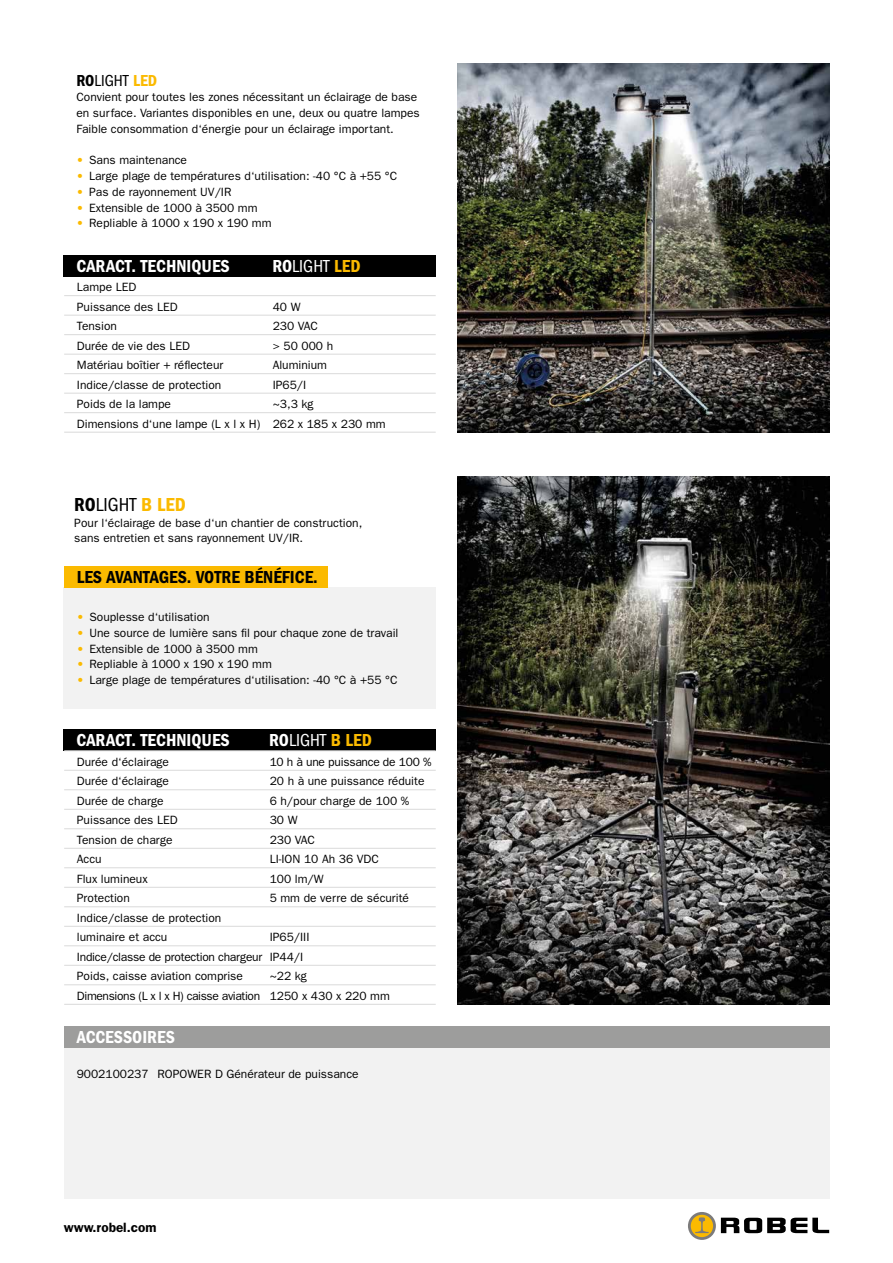
<style>
.page{position:relative;width:893px;height:1263px;background:#fff}
.page>*{position:absolute;margin:0;border:0;box-sizing:border-box;transform-origin:0 0}
.t1{font:condensed 19.5px "Franklin Gothic";color:#000}
.t2{font:600 condensed 18px "Franklin Gothic";color:#fff}
.t3{font:600 condensed 18px "Franklin Gothic";color:#000}
.t4{font:condensed 18px "Franklin Gothic";color:#fff}
.t5{font:condensed 16.5px "Franklin Gothic";color:#000}
.t6{font:600 13.5px "Franklin Gothic";color:#000}
.t7{font:12px/19.5px "Franklin Gothic";color:#000}
.t8{font:12px/19.5px "Franklin Gothic";letter-spacing:-.03em;color:#000}
.t9{font:12px "Franklin Gothic";letter-spacing:-.02em;color:#000}
.s1{font-weight:600}
.s2{font-weight:600;color:#fbba00}
.s3{color:#fbba00}
</style>
<div class="page">
<img style="left:457px;top:476px;width:372px;height:529px">
<img style="left:457px;top:64px;width:372px;height:368px">
<hr style="left:64px;top:276px;width:372px;height:1px;background:#dadada">
<hr style="left:64px;top:295px;width:372px;height:1px;background:#dadada">
<hr style="left:64px;top:315px;width:372px;height:1px;background:#dadada">
<hr style="left:64px;top:334px;width:372px;height:1px;background:#dadada">
<hr style="left:64px;top:354px;width:372px;height:1px;background:#dadada">
<hr style="left:64px;top:373px;width:372px;height:1px;background:#dadada">
<hr style="left:64px;top:393px;width:372px;height:1px;background:#dadada">
<hr style="left:64px;top:412px;width:372px;height:1px;background:#dadada">
<hr style="left:64px;top:432px;width:372px;height:1px;background:#dadada">
<div style="left:64px;top:255px;width:372px;height:21px;background:#000"></div>
<div style="left:64px;top:730px;width:372px;height:21px;background:#000"></div>
<div style="left:64px;top:1040px;width:765px;height:159px;background:#f2f2f2"></div>
<div style="left:64px;top:1027px;width:765px;height:21px;background:#9d9d9c"></div>
<hr style="left:64px;top:750px;width:372px;height:1px;background:#dadada">
<hr style="left:64px;top:770px;width:372px;height:1px;background:#dadada">
<hr style="left:64px;top:789px;width:372px;height:1px;background:#dadada">
<hr style="left:64px;top:809px;width:372px;height:1px;background:#dadada">
<hr style="left:64px;top:828px;width:372px;height:1px;background:#dadada">
<hr style="left:64px;top:848px;width:372px;height:1px;background:#dadada">
<hr style="left:64px;top:867px;width:372px;height:1px;background:#dadada">
<hr style="left:64px;top:887px;width:372px;height:1px;background:#dadada">
<hr style="left:64px;top:906px;width:372px;height:1px;background:#dadada">
<hr style="left:64px;top:926px;width:372px;height:1px;background:#dadada">
<hr style="left:64px;top:945px;width:372px;height:1px;background:#dadada">
<hr style="left:64px;top:965px;width:372px;height:1px;background:#dadada">
<hr style="left:64px;top:984px;width:372px;height:1px;background:#dadada">
<hr style="left:64px;top:1004px;width:372px;height:1px;background:#dadada">
<div style="left:64px;top:588px;width:372px;height:121px;background:#f2f2f2"></div>
<div style="left:64px;top:566px;width:263px;height:22px;background:#fbba00"></div>
<svg style="left:688px;top:1212px;width:28px;height:28px"></svg>
<svg style="left:721px;top:1218px;width:108px;height:15px"></svg>
<svg style="left:691px;top:1215px;width:22px;height:22px"></svg>
<svg style="left:695px;top:1217px;width:14px;height:16px"></svg>
<h3 class="t5" style="left:76px;top:71px;width:82px"><span class="s1">RO</span>LIGHT <span class="s2">LED</span></h3>
<p class="t7" style="left:76px;top:89px;width:345px;line-height:15.8px">Convient pour toutes les zones nécessitant un éclairage de base en surface. Variantes disponibles en une, deux ou quatre lampes<br>Faible consommation d‘énergie pour un éclairage important.</p>
<p class="t7" style="left:76px;top:151px;width:112px"><span class="s3">•</span> Sans maintenance</p>
<p class="t7" style="left:76px;top:166px;width:322px"><span class="s3">•</span> Large plage de températures d‘utilisation: -40 °C à +55 °C</p>
<p class="t7" style="left:76px;top:182px;width:157px"><span class="s3">•</span> Pas de rayonnement UV/IR</p>
<p class="t7" style="left:76px;top:198px;width:183px"><span class="s3">•</span> Extensible de 1000 à 3500 mm</p>
<p class="t7" style="left:76px;top:213px;width:197px"><span class="s3">•</span> Repliable à 1000 x 190 x 190 mm</p>
<h2 class="t4" style="left:272px;top:256px;width:90px"><span class="s1">RO</span>LIGHT <span class="s2">LED</span></h2>
<h2 class="t2" style="left:76px;top:255px;width:155px">CARACT. TECHNIQUES</h2>
<p class="t7" style="left:77px;top:277px;width:102px">Lampe LED<br>Puissance des LED</p>
<p class="t7" style="left:273px;top:297px;width:29px">40 W</p>
<p class="t7" style="left:77px;top:316px;width:42px">Tension</p>
<p class="t7" style="left:273px;top:316px;width:47px">230 VAC</p>
<p class="t7" style="left:77px;top:336px;width:115px">Durée de vie des LED</p>
<p class="t7" style="left:273px;top:336px;width:62px">&gt; 50 000 h</p>
<p class="t7" style="left:77px;top:355px;width:148px">Matériau boîtier + réflecteur</p>
<p class="t7" style="left:273px;top:355px;width:56px">Aluminium</p>
<p class="t7" style="left:77px;top:375px;width:146px">Indice/classe de protection</p>
<p class="t7" style="left:273px;top:375px;width:35px">IP65/I</p>
<p class="t7" style="left:77px;top:394px;width:96px">Poids de la lampe</p>
<p class="t7" style="left:77px;top:394px;width:310px;text-indent:196px">~3,3 kg<br>Dimensions d‘une lampe (L x l x H) 262 x 185 x 230 mm</p>
<h1 class="t1" style="left:74px;top:493px;width:113px"><span class="s1">RO</span>LIGHT <span class="s2">B LED</span></h1>
<p class="t7" style="left:74px;top:515px;width:289px;line-height:15.8px">Pour l‘éclairage de base d‘un chantier de construction, sans entretien et sans rayonnement UV/IR.</p>
<h2 class="t3" style="left:77px;top:566px;width:243px">LES AVANTAGES. VOTRE BÉNÉFICE.</h2>
<p class="t7" style="left:77px;top:607px;width:134px"><span class="s3">•</span> Souplesse d‘utilisation</p>
<p class="t7" style="left:77px;top:623px;width:323px"><span class="s3">•</span> Une source de lumière sans fil pour chaque zone de travail</p>
<p class="t7" style="left:77px;top:639px;width:183px"><span class="s3">•</span> Extensible de 1000 à 3500 mm</p>
<p class="t7" style="left:77px;top:654px;width:197px"><span class="s3">•</span> Repliable à 1000 x 190 x 190 mm</p>
<p class="t7" style="left:77px;top:670px;width:322px"><span class="s3">•</span> Large plage de températures d‘utilisation: -40 °C à +55 °C</p>
<h2 class="t2" style="left:76px;top:730px;width:155px">CARACT. TECHNIQUES</h2>
<h2 class="t4" style="left:269px;top:730px;width:104px"><span class="s1">RO</span>LIGHT <span class="s2">B LED</span></h2>
<p class="t7" style="left:77px;top:752px;width:94px">Durée d‘éclairage</p>
<p class="t9" style="left:270px;top:755px;width:163px">10 h à une puissance de 100 %</p>
<p class="t7" style="left:77px;top:771px;width:94px">Durée d‘éclairage</p>
<p class="t7" style="left:270px;top:771px;width:156px">20 h à une puissance réduite</p>
<p class="t7" style="left:77px;top:791px;width:88px">Durée de charge</p>
<p class="t7" style="left:270px;top:791px;width:141px">6 h/pour charge de 100 %</p>
<p class="t7" style="left:77px;top:810px;width:102px">Puissance des LED</p>
<p class="t7" style="left:270px;top:810px;width:29px">30 W</p>
<p class="t7" style="left:77px;top:830px;width:97px">Tension de charge</p>
<p class="t7" style="left:270px;top:830px;width:47px">230 VAC</p>
<p class="t7" style="left:77px;top:849px;width:26px">Accu</p>
<p class="t7" style="left:270px;top:849px;width:111px">LI-ION 10 Ah 36 VDC</p>
<p class="t7" style="left:77px;top:869px;width:72px">Flux lumineux</p>
<p class="t7" style="left:270px;top:869px;width:55px">100 lm/W</p>
<p class="t7" style="left:77px;top:888px;width:54px">Protection</p>
<p class="t7" style="left:270px;top:888px;width:141px">5 mm de verre de sécurité</p>
<p class="t7" style="left:77px;top:908px;width:146px">Indice/classe de protection luminaire et accu</p>
<p class="t7" style="left:77px;top:927px;width:234px;text-indent:193px">IP65/III<br>Indice/classe de protection chargeur IP44/I<br>Poids, caisse aviation comprise</p>
<p class="t8" style="left:77px;top:966px;width:314px;text-indent:193px">~22 kg<br>Dimensions (L x l x H) caisse aviation 1250 x 430 x 220 mm</p>
<h2 class="t2" style="left:77px;top:1027px;width:100px">ACCESSOIRES</h2>
<p class="t7" style="left:77px;top:1064px;width:283px">9002100237 ROPOWER D Générateur de puissance</p>
<p class="t6" style="left:64px;top:1219px;width:94px">www.robel.com</p>
</div>
